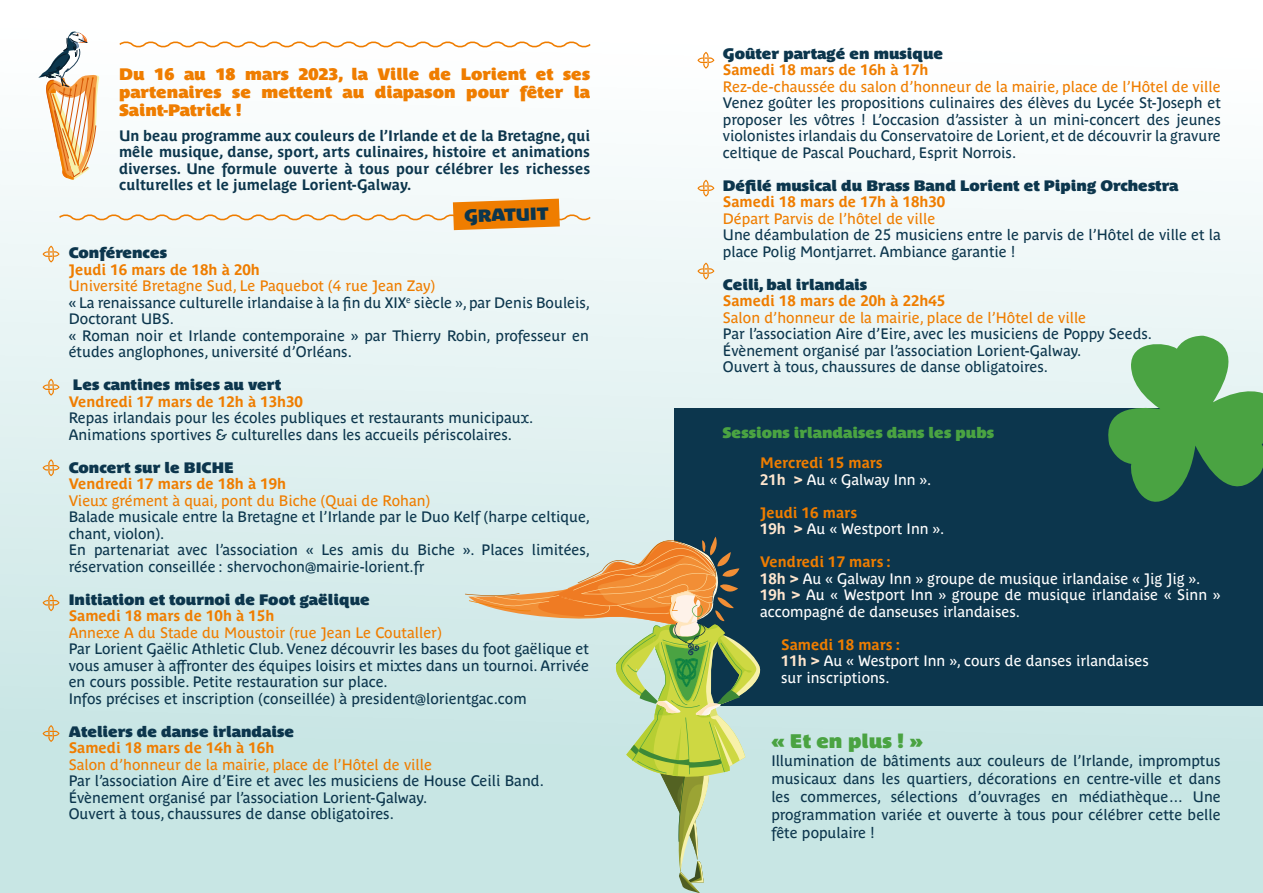
<style>
.page{position:relative;width:1263px;height:893px;background:#fff}
.page>*{position:absolute;margin:0;border:0;box-sizing:border-box;transform-origin:0 0}
.t1{font:700 19.5px "Parisine Plus Std Sombre";color:#4aa342}
.t2{font:700 17.4px "Parisine Plus Std Sombre";color:#0c364d}
.t3{font:700 16.5px/18px "Parisine Plus Std Sombre";color:#ef7d00;text-align:justify}
.t4{font:15px/16.5px "Parisine Plus Std";color:#0c364d}
.t5{font:15px "Parisine Plus Std";color:#ef7d00}
.t6{font:15px/16.5px "Parisine Plus Std";color:#fff}
.t7{font:700 15px/16.5px "Parisine Plus Std";color:#ef7d00}
.t8{font:700 15px/16.5px "Parisine Plus Std";color:#0c364d;text-align:justify}
.t9{font:700 15px "Parisine Plus Std Sombre";color:#0c364d}
.t10{font:700 15px "Parisine Plus Std Sombre";color:#4aa342}
.s1{color:#ef7d00}
.s2{color:#fee5cd}
.s3{font-weight:400;color:#fff}
.s4{font-weight:700;color:#ef7d00}
.s5{font-weight:700;color:#fee5cd}
</style>
<div class="page">
<div style="left:0;top:0;width:1263px;height:893px;background:linear-gradient(to bottom,#fff,#c0e2e0)"></div>
<svg style="left:118px;top:39px;width:474px;height:11px"></svg>
<svg style="left:38px;top:29px;width:62px;height:151px"></svg>
<svg style="left:43px;top:246px;width:17px;height:17px"></svg>
<svg style="left:43px;top:379px;width:17px;height:17px"></svg>
<svg style="left:43px;top:459px;width:17px;height:17px"></svg>
<svg style="left:43px;top:594px;width:17px;height:17px"></svg>
<svg style="left:43px;top:725px;width:17px;height:17px"></svg>
<div style="left:674px;top:408px;width:589px;height:298px;background:#0c364d"></div>
<svg style="left:465px;top:533px;width:301px;height:360px;background:#bdccb3"></svg>
<svg style="left:1102px;top:336px;width:161px;height:166px"></svg>
<svg style="left:697px;top:52px;width:17px;height:17px"></svg>
<svg style="left:697px;top:180px;width:17px;height:17px"></svg>
<svg style="left:697px;top:263px;width:17px;height:17px"></svg>
<svg style="left:57px;top:199px;width:535px;height:31px"></svg>
<p class="t3" style="left:119px;top:65px;width:473px">Du 16 au 18 mars 2023, la Ville de Lorient et ses partenaires se mettent au diapason pour fêter la Saint-Patrick !</p>
<p class="t8" style="left:119px;top:127px;width:473px">Un beau programme aux couleurs de l’Irlande et de la Bretagne, qui mêle musique, danse, sport, arts culinaires, histoire et animations diverses. Une formule ouverte à tous pour célébrer les richesses culturelles et le jumelage Lorient-Galway.</p>
<p class="t2" style="left:464px;top:206px;width:86px;rotate:-2deg">GRATUIT</p>
<p class="t9" style="left:69px;top:244px;width:100px">Conférences</p>
<p class="t7" style="left:69px;top:261px;width:193px">Jeudi 16 mars de 18h à 20h</p>
<p class="t4" style="left:69px;top:278px;width:523px"><span class="s1">Université Bretagne Sud, Le Paquebot (4 rue Jean Zay)<br></span>« La renaissance culturelle irlandaise à la fin du XIX<sup>e</sup> siècle », par Denis Bouleis, Doctorant UBS.<br>« Roman noir et Irlande contemporaine » par Thierry Robin, professeur en études anglophones, université d’Orléans.</p>
<p class="t9" style="left:73px;top:376px;width:210px">Les cantines mises au vert</p>
<p class="t7" style="left:69px;top:393px;width:236px">Vendredi 17 mars de 12h à 13h30</p>
<p class="t4" style="left:69px;top:410px;width:466px">Repas irlandais pour les écoles publiques et restaurants municipaux.<br>Animations sportives &amp; culturelles dans les accueils périscolaires.</p>
<p class="t9" style="left:69px;top:459px;width:167px">Concert sur le BICHE</p>
<p class="t7" style="left:69px;top:476px;width:219px">Vendredi 17 mars de 18h à 19h</p>
<p class="t5" style="left:69px;top:492px;width:363px">Vieux grément à quai, pont du Biche (Quai de Rohan)</p>
<p class="t4" style="left:69px;top:509px;width:523px">Balade musicale entre la Bretagne et l’Irlande par le Duo Kelf (harpe celtique, chant, violon).<br>En partenariat avec l’association « Les amis du Biche ». Places limitées, réservation conseillée : shervochon@mairie-lorient.fr</p>
<p class="t9" style="left:69px;top:591px;width:303px">Initiation et tournoi de Foot gaëlique</p>
<p class="t7" style="left:69px;top:608px;width:207px">Samedi 18 mars de 10h à 15h</p>
<p class="t5" style="left:69px;top:624px;width:374px">Annexe A du Stade du Moustoir (rue Jean Le Coutaller)</p>
<p class="t4" style="left:69px;top:641px;width:522px">Par Lorient Gaëlic Athletic Club. Venez découvrir les bases du foot gaëlique et vous amuser à affronter des équipes loisirs et mixtes dans un tournoi. Arrivée en cours possible. Petite restauration sur place.<br>Infos précises et inscription (conseillée) à president@lorientgac.com</p>
<p class="t9" style="left:69px;top:723px;width:227px">Ateliers de danse irlandaise</p>
<p class="t7" style="left:69px;top:740px;width:207px">Samedi 18 mars de 14h à 16h</p>
<p class="t5" style="left:69px;top:756px;width:365px">Salon d’honneur de la mairie, place de l’Hôtel de ville</p>
<p class="t4" style="left:69px;top:773px;width:477px">Par l’association Aire d’Eire et avec les musiciens de House Ceili Band.<br>Évènement organisé par l’association Lorient-Galway.<br>Ouvert à tous, chaussures de danse obligatoires.</p>
<p class="t9" style="left:723px;top:44px;width:222px">Goûter partagé en musique</p>
<p class="t7" style="left:723px;top:61px;width:207px">Samedi 18 mars de 16h à 17h</p>
<p class="t5" style="left:723px;top:78px;width:499px">Rez-de-chaussée du salon d’honneur de la mairie, place de l’Hôtel de ville</p>
<p class="t4" style="left:723px;top:94px;width:499px;text-align:justify">Venez goûter les propositions culinaires des élèves du Lycée St-Joseph et proposer les vôtres ! L’occasion d’assister à un mini-concert des jeunes violonistes irlandais du Conservatoire de Lorient, et de découvrir la gravure celtique de Pascal Pouchard, Esprit Norrois.</p>
<p class="t9" style="left:723px;top:176px;width:457px">Défilé musical du Brass Band Lorient et Piping Orchestra</p>
<p class="t7" style="left:723px;top:193px;width:224px">Samedi 18 mars de 17h à 18h30</p>
<p class="t5" style="left:723px;top:210px;width:214px">Départ Parvis de l’hôtel de ville</p>
<p class="t4" style="left:723px;top:226px;width:499px">Une déambulation de 25 musiciens entre le parvis de l’Hôtel de ville et la place Polig Montjarret. Ambiance garantie !</p>
<p class="t9" style="left:723px;top:275px;width:146px">Ceili, bal irlandais</p>
<p class="t7" style="left:723px;top:292px;width:224px">Samedi 18 mars de 20h à 22h45</p>
<p class="t5" style="left:723px;top:309px;width:365px">Salon d’honneur de la mairie, place de l’Hôtel de ville</p>
<p class="t4" style="left:723px;top:325px;width:431px">Par l’association Aire d’Eire, avec les musiciens de Poppy Seeds.<br>Évènement organisé par l’association Lorient-Galway.<br>Ouvert à tous, chaussures de danse obligatoires.</p>
<p class="t10" style="left:723px;top:424px;width:273px">Sessions irlandaises dans les pubs</p>
<p class="t7" style="left:760px;top:455px;width:173px">Mercredi 15 mars<br><span class="s2">21h &gt;</span> <span class="s3">Au « Galway Inn ».</span></p>
<p class="t6" style="left:760px;top:504px;width:186px"><span class="s4">Jeudi 16 mars<br></span><span class="s5">19h &gt;</span> Au « Westport Inn ».</p>
<p class="t6" style="left:760px;top:554px;width:462px"><span class="s4">Vendredi 17 mars :<br></span><span class="s5">18h &gt;</span> Au « Galway Inn » groupe de musique irlandaise « Jig Jig ».<br><span class="s5">19h &gt;</span> Au « Westport Inn » groupe de musique irlandaise « Sinn » accompagné de danseuses irlandaises.</p>
<p class="t6" style="left:781px;top:636px;width:369px"><span class="s4">Samedi 18 mars :<br></span><span class="s5">11h &gt;</span> Au « Westport Inn », cours de danses irlandaises sur inscriptions.</p>
<h1 class="t1" style="left:771px;top:729px;width:153px">« Et en plus ! »</h1>
<p class="t4" style="left:771px;top:752px;width:451px;line-height:18px;text-align:justify">Illumination de bâtiments aux couleurs de l’Irlande, impromptus musicaux dans les quartiers, décorations en centre-ville et dans les commerces, sélections d’ouvrages en médiathèque… Une programmation variée et ouverte à tous pour célébrer cette belle fête populaire !</p>
</div>
